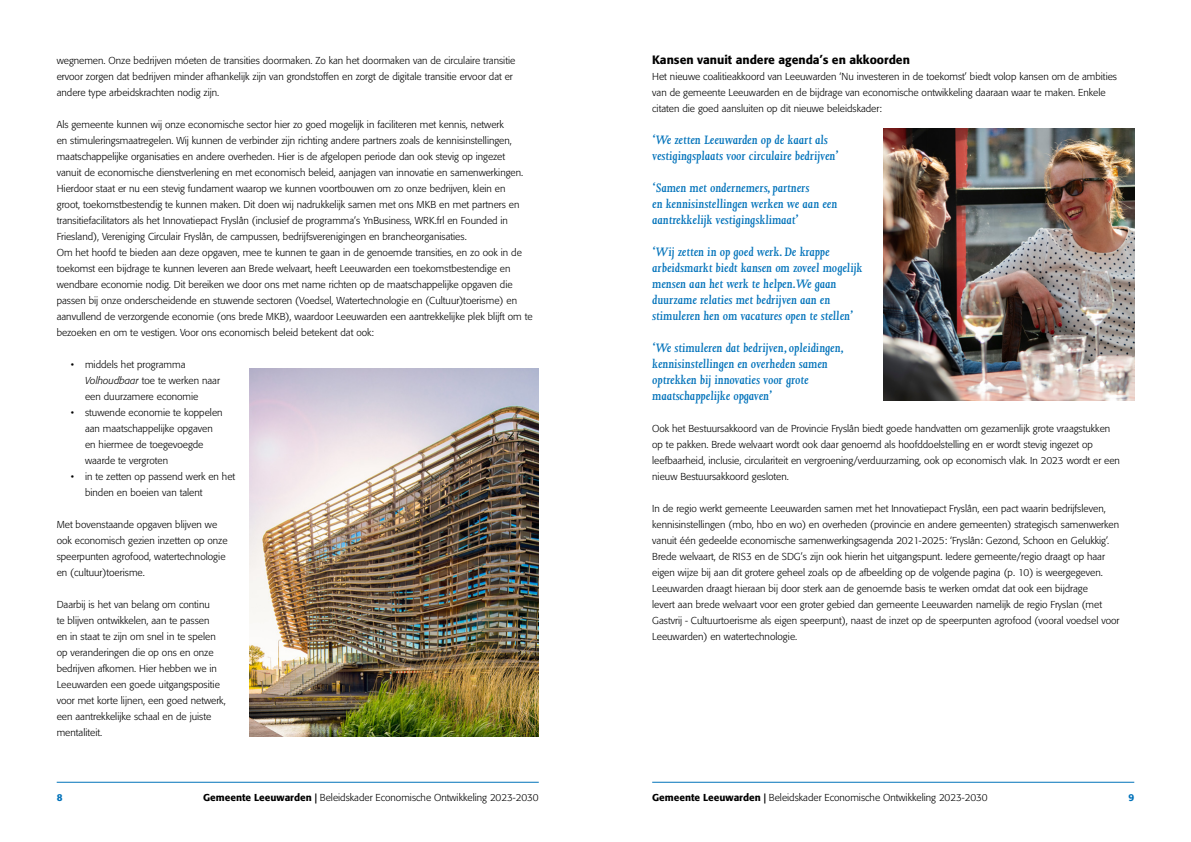
<style>
.page{position:relative;width:1191px;height:842px;background:#fff}
.page>*{position:absolute;margin:0;border:0;box-sizing:border-box;transform-origin:0 0}
.t1{font:italic 600 14px/16px "Joanna MT Std";color:#0072ba}
.t2{font:500 12px "Formata";color:#000}
.t3{font:300 10px/16px "Formata";color:#000}
.t4{font:500 10px "Formata";color:#0072ba}
.s1{font-style:italic}
.s2{font-weight:500}
</style>
<div class="page">
<hr style="left:57px;top:782px;width:482px;height:1px;background:#0072ba">
<hr style="left:652px;top:782px;width:482px;height:1px;background:#0072ba">
<img style="left:249px;top:368px;width:290px;height:368px">
<img style="left:883px;top:128px;width:251px;height:272px">
<p class="t3" style="left:57px;top:53px;width:460px">wegnemen. Onze bedrijven móeten de transities doormaken. Zo kan het doormaken van de circulaire transitie ervoor zorgen dat bedrijven minder afhankelijk zijn van grondstoffen en zorgt de digitale transitie ervoor dat er andere type arbeidskrachten nodig zijn.</p>
<p class="t3" style="left:57px;top:117px;width:477px">Als gemeente kunnen wij onze economische sector hier zo goed mogelijk in faciliteren met kennis, netwerk<br>en stimuleringsmaatregelen. Wij kunnen de verbinder zijn richting andere partners zoals de kennisinstellingen, maatschappelijke organisaties en andere overheden. Hier is de afgelopen periode dan ook stevig op ingezet<br>vanuit de economische dienstverlening en met economisch beleid, aanjagen van innovatie en samenwerkingen.<br>Hierdoor staat er nu een stevig fundament waarop we kunnen voortbouwen om zo onze bedrijven, klein en<br>groot, toekomstbestendig te kunnen maken. Dit doen wij nadrukkelijk samen met ons MKB en met partners en transitiefacilitators als het Innovatiepact Fryslân (inclusief de programma’s YnBusiness, WRK.frl en Founded in Friesland), Vereniging Circulair Fryslân, de campussen, bedrijfsverenigingen en brancheorganisaties.<br>Om het hoofd te bieden aan deze opgaven, mee te kunnen te gaan in de genoemde transities, en zo ook in de toekomst een bijdrage te kunnen leveren aan Brede welvaart, heeft Leeuwarden een toekomstbestendige en wendbare economie nodig. Dit bereiken we door ons met name richten op de maatschappelijke opgaven die passen bij onze onderscheidende en stuwende sectoren (Voedsel, Watertechnologie en (Cultuur)toerisme) en aanvullend de verzorgende economie (ons brede MKB), waardoor Leeuwarden een aantrekkelijke plek blijft om te bezoeken en om te vestigen. Voor ons economisch beleid betekent dat ook:</p>
<p class="t3" style="left:85px;top:357px;width:136px;text-indent:-14px">• middels het programma<br><span class="s1">Volhoudbaar</span> toe te werken naar een duurzamere economie</p>
<p class="t3" style="left:85px;top:405px;width:139px;text-indent:-14px">• stuwende economie te koppelen aan maatschappelijke opgaven en hiermee de toegevoegde waarde te vergroten</p>
<p class="t3" style="left:85px;top:469px;width:152px;text-indent:-14px">• in te zetten op passend werk en het binden en boeien van talent</p>
<p class="t3" style="left:57px;top:517px;width:172px">Met bovenstaande opgaven blijven we ook economisch gezien inzetten op onze speerpunten agrofood, watertechnologie en (cultuur)toerisme.</p>
<p class="t3" style="left:57px;top:597px;width:171px">Daarbij is het van belang om continu<br>te blijven ontwikkelen, aan te passen<br>en in staat te zijn om snel in te spelen op veranderingen die op ons en onze bedrijven afkomen. Hier hebben we in Leeuwarden een goede uitgangspositie voor met korte lijnen, een goed netwerk, een aantrekkelijke schaal en de juiste mentaliteit.</p>
<p class="t2" style="left:652px;top:52px;width:259px">Kansen vanuit andere agenda’s en akkoorden</p>
<p class="t3" style="left:652px;top:69px;width:466px">Het nieuwe coalitieakkoord van Leeuwarden ‘Nu investeren in de toekomst’ biedt volop kansen om de ambities van de gemeente Leeuwarden en de bijdrage van economische ontwikkeling daaraan waar te maken. Enkele citaten die goed aansluiten op dit nieuwe beleidskader:</p>
<h1 class="t1" style="left:652px;top:132px;width:188px">‘We zetten Leeuwarden op de kaart als vestigingsplaats voor circulaire bedrijven’</h1>
<h1 class="t1" style="left:652px;top:180px;width:187px">‘Samen met ondernemers, partners<br>en kennisinstellingen werken we aan een aantrekkelijk vestigingsklimaat’</h1>
<h1 class="t1" style="left:652px;top:244px;width:212px">‘Wij zetten in op goed werk. De krappe arbeidsmarkt biedt kansen om zoveel mogelijk mensen aan het werk te helpen.We gaan duurzame relaties met bedrijven aan en stimuleren hen om vacatures open te stellen’</h1>
<h1 class="t1" style="left:652px;top:340px;width:193px">‘We stimuleren dat bedrijven, opleidingen, kennisinstellingen en overheden samen optrekken bij innovaties voor grote maatschappelijke opgaven’</h1>
<p class="t3" style="left:652px;top:421px;width:469px">Ook het Bestuursakkoord van de Provincie Fryslân biedt goede handvatten om gezamenlijk grote vraagstukken op te pakken. Brede welvaart wordt ook daar genoemd als hoofddoelstelling en er wordt stevig ingezet op leefbaarheid, inclusie, circulariteit en vergroening/verduurzaming, ook op economisch vlak. In 2023 wordt er een nieuw Bestuursakkoord gesloten.</p>
<p class="t3" style="left:652px;top:501px;width:469px">In de regio werkt gemeente Leeuwarden samen met het Innovatiepact Fryslân, een pact waarin bedrijfsleven, kennisinstellingen (mbo, hbo en wo) en overheden (provincie en andere gemeenten) strategisch samenwerken vanuit één gedeelde economische samenwerkingsagenda 2021-2025: ‘Fryslân: Gezond, Schoon en Gelukkig’.<br>Brede welvaart, de RIS3 en de SDG’s zijn ook hierin het uitgangspunt. Iedere gemeente/regio draagt op haar eigen wijze bij aan dit grotere geheel zoals op de afbeelding op de volgende pagina (p. 10) is weergegeven.<br>Leeuwarden draagt hieraan bij door sterk aan de genoemde basis te werken omdat dat ook een bijdrage<br>levert aan brede welvaart voor een groter gebied dan gemeente Leeuwarden namelijk de regio Fryslan (met Gastvrij - Cultuurtoerisme als eigen speerpunt), naast de inzet op de speerpunten agrofood (vooral voedsel voor Leeuwarden) en watertechnologie.</p>
<p class="t4" style="left:57px;top:791px;width:7px">8</p>
<p class="t3" style="left:203px;top:789px;width:337px"><span class="s2">Gemeente Leeuwarden |</span> Beleidskader Economische Ontwikkeling 2023-2030</p>
<p class="t3" style="left:652px;top:789px;width:337px"><span class="s2">Gemeente Leeuwarden |</span> Beleidskader Economische Ontwikkeling 2023-2030</p>
<p class="t4" style="left:1128px;top:791px;width:7px">9</p>
</div>
